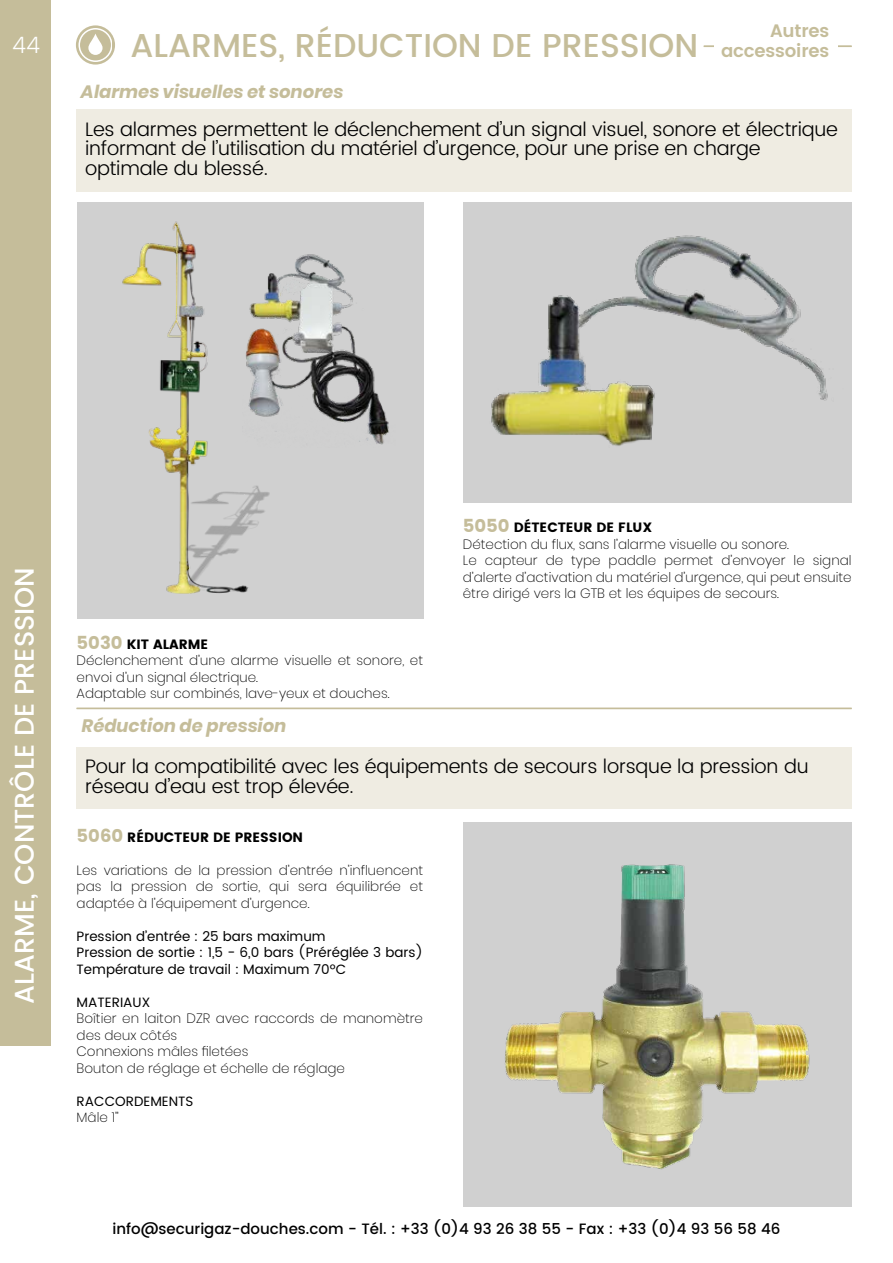
<style>
.page{position:relative;width:893px;height:1263px;background:#fff}
.page>*{position:absolute;margin:0;border:0;box-sizing:border-box;transform-origin:0 0}
.t1{font:500 33px "Poppins";color:#c5bd9a}
.t2{font:500 27px "Poppins";color:#fff}
.t3{font:300 22.5px "Poppins";color:#fff}
.t4{font:300 19.5px/19.5px "Poppins";letter-spacing:-.01em;color:#000}
.t5{font:italic 700 18px "Poppins";color:#c5bd9a}
.t6{font:600 18px/19.5px "Poppins";letter-spacing:-.01em;color:#c5bd9a;text-align:right}
.t7{font:500 15px "Poppins";color:#000}
.t8{font:200 13.5px/16.5px "Poppins";color:#000}
.t9{font:13.5px/16.5px "Poppins";color:#000}
.t10{font:13.5px "Poppins";color:#000}
.s1{font-weight:400;font-size:18px;color:#c5bd9a}
.s2{font-weight:400}
.s3{font-size:18px;color:#c5bd9a}
</style>
<div class="page">
<div style="left:0;top:0;width:51px;height:1046px;background:#c5bd9a"></div>
<svg style="left:76px;top:25px;width:39px;height:40px"></svg>
<svg style="left:78px;top:28px;width:34px;height:34px"></svg>
<div style="left:80px;top:30px;width:31px;height:30px;background:#c5bd9a;border-radius:50%"></div>
<svg style="left:88px;top:34px;width:15px;height:21px"></svg>
<hr style="left:77px;top:708px;width:775px;height:1px;background:#c5bd9a">
<div style="left:77px;top:110px;width:775px;height:82px;background:#efece2"></div>
<div style="left:77px;top:747px;width:775px;height:62px;background:#efece2"></div>
<hr style="left:704px;top:46px;width:148px;height:1px;background:#c5bd9a">
<div style="left:714px;top:17px;width:124px;height:48px;background:#fff"></div>
<img style="left:463px;top:822px;width:389px;height:384px">
<div style="left:77px;top:202px;width:346px;height:417px;background:#d0d0d0"></div>
<img style="left:122px;top:221px;width:148px;height:373px">
<img style="left:243px;top:247px;width:146px;height:200px">
<div style="left:463px;top:202px;width:389px;height:300px;background:#d0d0d0"></div>
<img style="left:491px;top:235px;width:337px;height:211px">
<h3 class="t3" style="left:12px;top:29px;width:30px">44</h3>
<h1 class="t1" style="left:130px;top:21px;width:569px">ALARMES, RÉDUCTION DE PRESSION</h1>
<h3 class="t6" style="left:721px;top:22px;width:110px">Autres accessoires</h3>
<h3 class="t5" style="left:81px;top:82px;width:264px">Alarmes visuelles et sonores</h3>
<h3 class="t4" style="left:85px;top:120px;width:754px">Les alarmes permettent le déclenchement d’un signal visuel, sonore et électrique informant de l’utilisation du matériel d’urgence, pour une prise en charge optimale du blessé.</h3>
<h2 class="t2" style="left:4px;top:1003px;width:438px;rotate:-90deg">ALARME, CONTRÔLE DE PRESSION</h2>
<p class="t8" style="left:77px;top:636px;width:348px"><span class="s1">5030</span> <span class="s2">KIT ALARME<br></span>Déclenchement d’une alarme visuelle et sonore, et envoi d’un signal électrique.<br>Adaptable sur combinés, lave-yeux et douches.</p>
<h3 class="t5" style="left:82px;top:716px;width:206px">Réduction de pression</h3>
<p class="t8" style="left:463px;top:519px;width:390px"><span class="s1">5050</span> <span class="s2">DÉTECTEUR DE FLUX<br></span>Détection du flux, sans l’alarme visuelle ou sonore.<br>Le capteur de type paddle permet d’envoyer le signal d’alerte d’activation du matériel d’urgence, qui peut ensuite être dirigé vers la GTB et les équipes de secours.</p>
<h3 class="t4" style="left:85px;top:757px;width:725px">Pour la compatibilité avec les équipements de secours lorsque la pression du réseau d’eau est trop élevée.</h3>
<p class="t10" style="left:77px;top:829px;width:228px"><span class="s3">5060</span> RÉDUCTEUR DE PRESSION</p>
<p class="t8" style="left:77px;top:862px;width:348px;text-align:justify">Les variations de la pression d’entrée n’influencent pas la pression de sortie, qui sera équilibrée et adaptée à l’équipement d’urgence.</p>
<p class="t9" style="left:77px;top:928px;width:348px">Pression d’entrée : 25 bars maximum<br>Pression de sortie : 1,5 - 6,0 bars (Préréglée 3 bars)<br>Température de travail : Maximum 70ºC</p>
<p class="t9" style="left:77px;top:994px;width:75px">MATERIAUX</p>
<p class="t8" style="left:77px;top:1010px;width:348px">Boîtier en laiton DZR avec raccords de manomètre des deux côtés<br>Connexions mâles filetées<br>Bouton de réglage et échelle de réglage</p>
<p class="t9" style="left:77px;top:1093px;width:118px">RACCORDEMENTS</p>
<p class="t8" style="left:77px;top:1109px;width:44px">Mâle 1’’</p>
<p class="t7" style="left:112px;top:1218px;width:670px">info@securigaz-douches.com - Tél. : +33 (0)4 93 26 38 55 - Fax : +33 (0)4 93 56 58 46</p>
</div>
